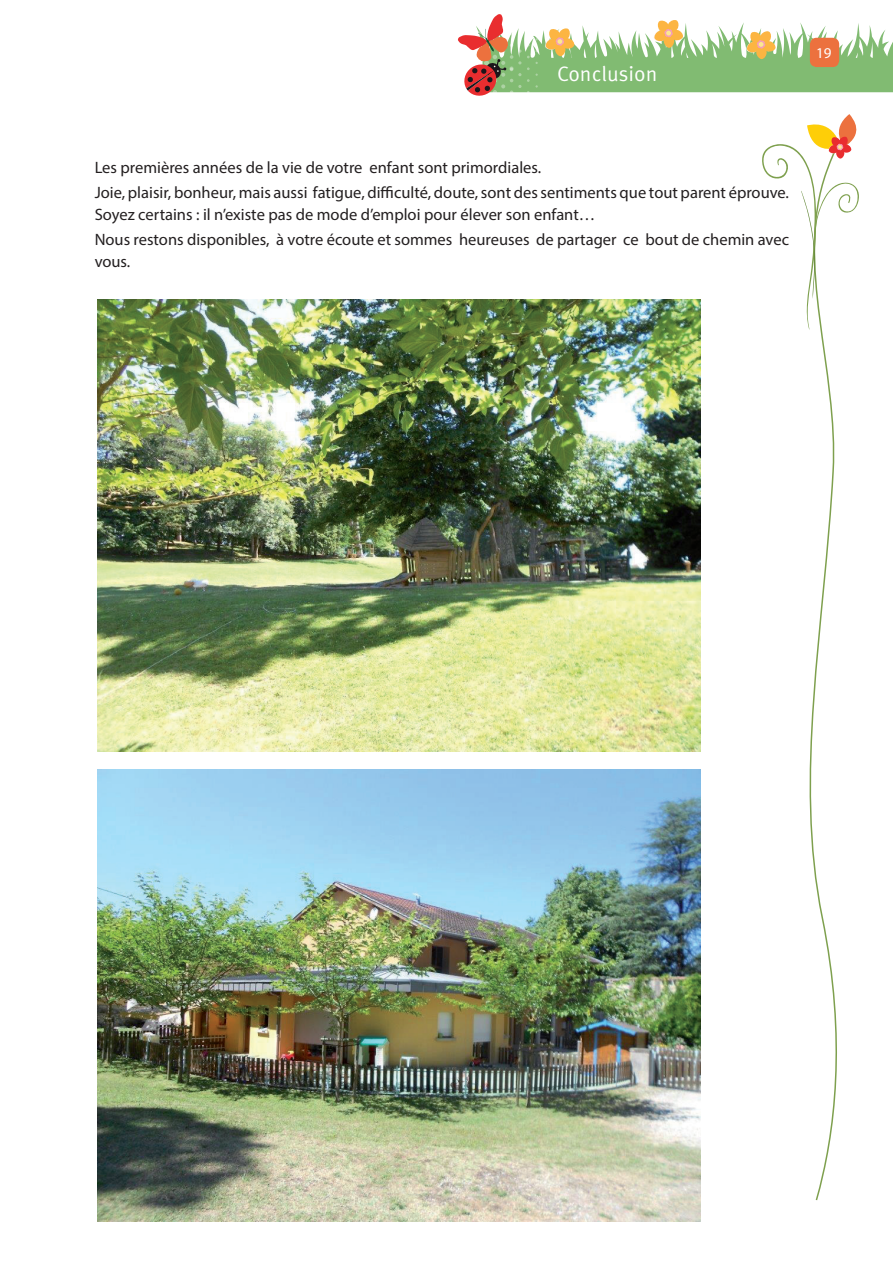
<style>
.page{position:relative;width:893px;height:1263px;background:#fff}
.page>*{position:absolute;margin:0;border:0;box-sizing:border-box;transform-origin:0 0}
.t1{font:21px "Meta Pro";color:#fff}
.t2{font:16.5px/24.6px "Myriad Pro";color:#231f20}
.t3{font:15px "Myriad Pro";color:#fff}
</style>
<div class="page">
<svg style="left:809px;top:330px;width:28px;height:871px"></svg>
<svg style="left:762px;top:114px;width:97px;height:216px"></svg>
<img style="left:98px;top:300px;width:602px;height:451px">
<img style="left:98px;top:770px;width:602px;height:451px">
<svg style="left:458px;top:14px;width:435px;height:82px"></svg>
<p class="t1" style="left:557px;top:60px;width:102px">Conclusion</p>
<p class="t3" style="left:816px;top:44px;width:17px">19</p>
<p class="t2" style="left:95px;top:155px;width:696px">Les premières années de la vie de votre enfant sont primordiales.<br>Joie, plaisir, bonheur, mais aussi fatigue, difficulté, doute, sont des sentiments que tout parent éprouve.</p>
<p class="t2" style="left:95px;top:202px;width:696px">Soyez certains : il n’existe pas de mode d’emploi pour élever son enfant…<br>Nous restons disponibles, à votre écoute et sommes heureuses de partager ce bout de chemin avec</p>
<p class="t2" style="left:95px;top:249px;width:37px">vous.</p>
</div>
